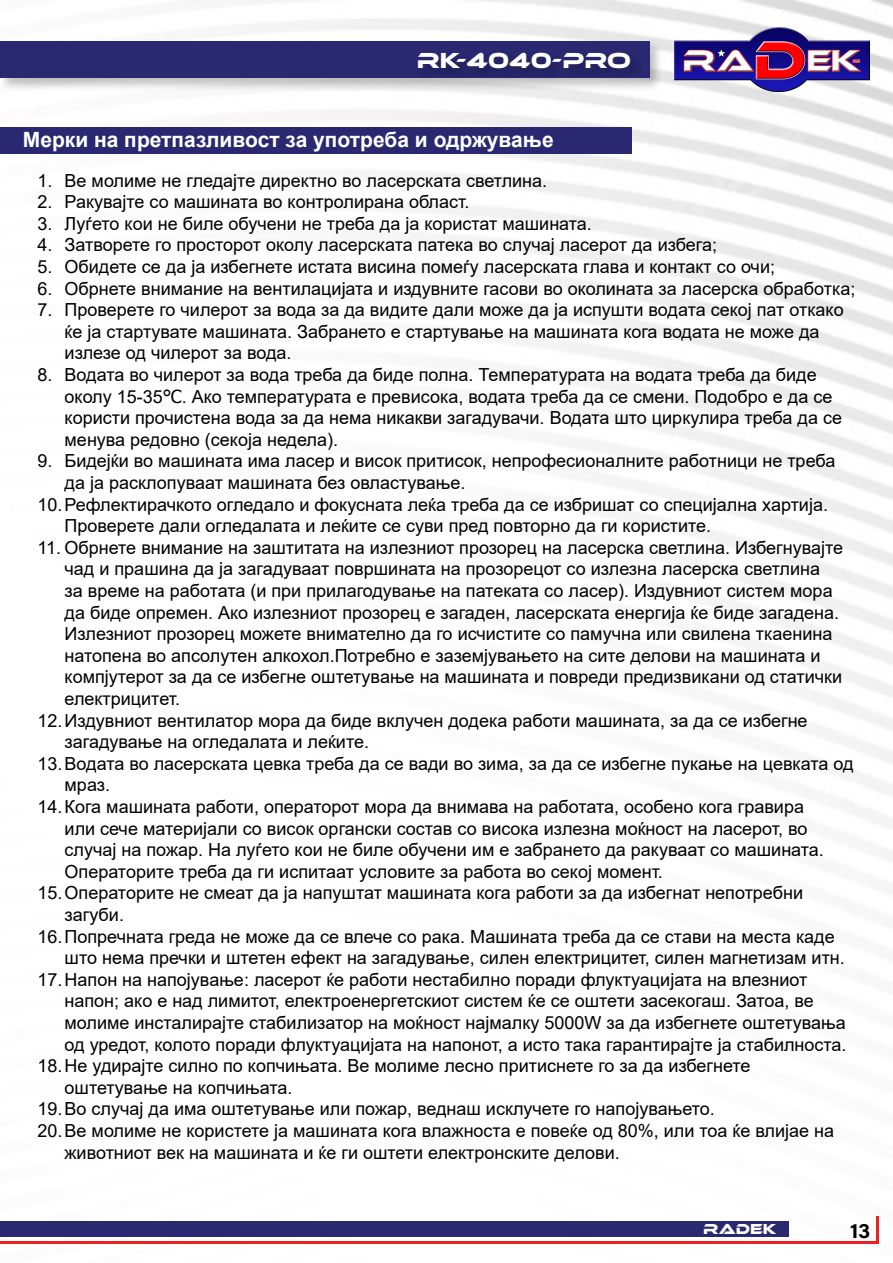
<style>
.page{position:relative;width:893px;height:1263px;background:#fff}
.page>*{position:absolute;margin:0;border:0;box-sizing:border-box;transform-origin:0 0}
.t1{font:22.5px "Ethnocentric Rg";color:#fff}
.t2{font:700 21px "Arial";color:#fff}
.t3{font:21px "Acumin Variable Concept";color:#000}
.t4{font:18px/21.6px "Arial";color:#000}
.t5{font:15px "Ethnocentric Rg";color:#fff}
.s1{font-family:"Tahoma"}
</style>
<div class="page">
<img style="left:0;top:0;width:893px;height:1244px">
<div style="left:0;top:39px;width:663px;height:53px;background:#000;opacity:.25"></div>
<div style="left:0;top:41px;width:649px;height:37px;background:#292870"></div>
<img style="left:674px;top:28px;width:195px;height:63px">
<div style="left:416px;top:51px;width:228px;height:31px;background:#000;opacity:.25"></div>
<div style="left:0;top:1221px;width:789px;height:15px;background:#292870"></div>
<hr style="left:0;top:1241px;width:878px;height:2px;background:#ed2124">
<hr style="left:877px;top:1216px;width:2px;height:27px;background:#ed2124">
<div style="left:0;top:127px;width:631px;height:26px;background:#292870"></div>
<p class="t1" style="left:417px;top:47px;width:216px">RK-4040-PRO</p>
<p class="t2" style="left:23px;top:125px;width:532px">Мерки на претпазливост за употреба и одржување</p>
<p class="t4" style="left:38px;top:169px;width:511px">1. Ве молиме не гледајте директно во ласерската светлина.</p>
<p class="t4" style="left:38px;top:191px;width:433px">2. Ракувајте со машината во контролирана област.</p>
<p class="t4" style="left:38px;top:212px;width:556px">3. Луѓето кои не биле обучени не треба да ја користат машината.</p>
<p class="t4" style="left:38px;top:234px;width:681px">4. Затворете го просторот околу ласерската патека во случај ласерот да избега;</p>
<p class="t4" style="left:38px;top:256px;width:739px">5. Обидете се да ја избегнете истата висина помеѓу ласерската глава и контакт со очи;</p>
<p class="t4" style="left:38px;top:277px;width:819px">6. Обрнете внимание на вентилацијата и издувните гасови во околината за ласерска обработка;</p>
<p class="t4" style="left:65px;top:299px;width:781px;text-indent:-27px">7. Проверете го чилерот за вода за да видите дали може да ја испушти водата секој пат откако ќе ја стартувате машината. Забрането е стартување на машината кога водата не може да излезе од чилерот за вода.</p>
<p class="t4" style="left:65px;top:364px;width:779px;text-indent:-27px">8. Водата во чилерот за вода треба да биде полна. Температурата на водата треба да биде околу 15-35<span class="s1">℃</span>. Ако температурата е превисока, водата треба да се смени. Подобро е да се користи прочистена вода за да нема никакви загадувачи. Водата што циркулира треба да се менува редовно (секоја недела).</p>
<p class="t4" style="left:38px;top:450px;width:799px">9. Бидејќи во машината има ласер и висок притисок, непрофесионалните работници не треба</p>
<p class="t4" style="left:65px;top:472px;width:402px">да ја расклопуваат машината без овластување.</p>
<p class="t4" style="left:38px;top:493px;width:792px">10.Рефлектирачкото огледало и фокусната леќа треба да се избришат со специјална хартија.</p>
<p class="t4" style="left:65px;top:515px;width:648px">Проверете дали огледалата и леќите се суви пред повторно да ги користите.</p>
<p class="t4" style="left:38px;top:536px;width:807px">11. Обрнете внимание на заштитата на излезниот прозорец на ласерска светлина. Избегнувајте</p>
<p class="t4" style="left:65px;top:558px;width:757px">чад и прашина да ја загадуваат површината на прозорецот со излезна ласерска светлина</p>
<p class="t4" style="left:65px;top:580px;width:769px">за време на работата (и при прилагодување на патеката со ласер). Издувниот систем мора</p>
<p class="t4" style="left:65px;top:601px;width:776px">да биде опремен. Ако излезниот прозорец е загаден, ласерската енергија ќе биде загадена.</p>
<p class="t4" style="left:65px;top:623px;width:769px">Излезниот прозорец можете внимателно да го исчистите со памучна или свилена ткаенина</p>
<p class="t4" style="left:65px;top:644px;width:757px">натопена во апсолутен алкохол.Потребно е заземјувањето на сите делови на машината и</p>
<p class="t4" style="left:65px;top:666px;width:779px">компјутерот за да се избегне оштетување на машината и повреди предизвикани од статички</p>
<p class="t4" style="left:65px;top:688px;width:117px">електрицитет.</p>
<p class="t4" style="left:38px;top:709px;width:771px">12.Издувниот вентилатор мора да биде вклучен додека работи машината, за да се избегне</p>
<p class="t4" style="left:65px;top:731px;width:306px">загадување на огледалата и леќите.</p>
<p class="t4" style="left:38px;top:752px;width:817px">13.Водата во ласерската цевка треба да се вади во зима, за да се избегне пукање на цевката од</p>
<p class="t4" style="left:65px;top:774px;width:47px">мраз.</p>
<p class="t4" style="left:38px;top:796px;width:768px">14.Кога машината работи, операторот мора да внимава на работата, особено кога гравира</p>
<p class="t4" style="left:65px;top:817px;width:744px">или сече материјали со висок органски состав со висока излезна моќност на ласерот, во</p>
<p class="t4" style="left:65px;top:839px;width:761px">случај на пожар. На луѓето кои не биле обучени им е забрането да ракуваат со машината.</p>
<p class="t4" style="left:65px;top:860px;width:600px">Операторите треба да ги испитаат условите за работа во секој момент.</p>
<p class="t4" style="left:38px;top:882px;width:767px">15.Операторите не смеат да ја напуштат машината кога работи за да избегнат непотребни</p>
<p class="t4" style="left:65px;top:904px;width:61px">загуби.</p>
<p class="t4" style="left:38px;top:925px;width:799px">16.Попречната греда не може да се влече со рака. Машината треба да се стави на места каде</p>
<p class="t4" style="left:65px;top:947px;width:782px">што нема пречки и штетен ефект на загадување, силен електрицитет, силен магнетизам итн.</p>
<p class="t4" style="left:38px;top:968px;width:771px">17.Напон на напојување: ласерот ќе работи нестабилно поради флуктуацијата на влезниот</p>
<p class="t4" style="left:65px;top:990px;width:751px">напон; ако е над лимитот, електроенергетскиот систем ќе се оштети засекогаш. Затоа, ве</p>
<p class="t4" style="left:65px;top:1012px;width:783px">молиме инсталирајте стабилизатор на моќност најмалку 5000W за да избегнете оштетувања</p>
<p class="t4" style="left:65px;top:1033px;width:783px">од уредот, колото поради флуктуацијата на напонот, а исто така гарантирајте ја стабилноста.</p>
<p class="t4" style="left:38px;top:1055px;width:714px">18.Не удирајте силно по копчињата. Ве молиме лесно притиснете го за да избегнете</p>
<p class="t4" style="left:65px;top:1076px;width:229px">оштетување на копчињата.</p>
<p class="t4" style="left:38px;top:1098px;width:679px">19.Во случај да има оштетување или пожар, веднаш исклучете го напојувањето.</p>
<p class="t4" style="left:38px;top:1120px;width:798px">20.Ве молиме не користете ја машината кога влажноста е повеќе од 80%, или тоа ќе влијае на</p>
<p class="t4" style="left:65px;top:1141px;width:557px">животниот век на машината и ќе ги оштети електронските делови.</p>
<p class="t5" style="left:703px;top:1219px;width:75px">RADEK</p>
<p class="t3" style="left:850px;top:1216px;width:22px">13</p>
</div>
